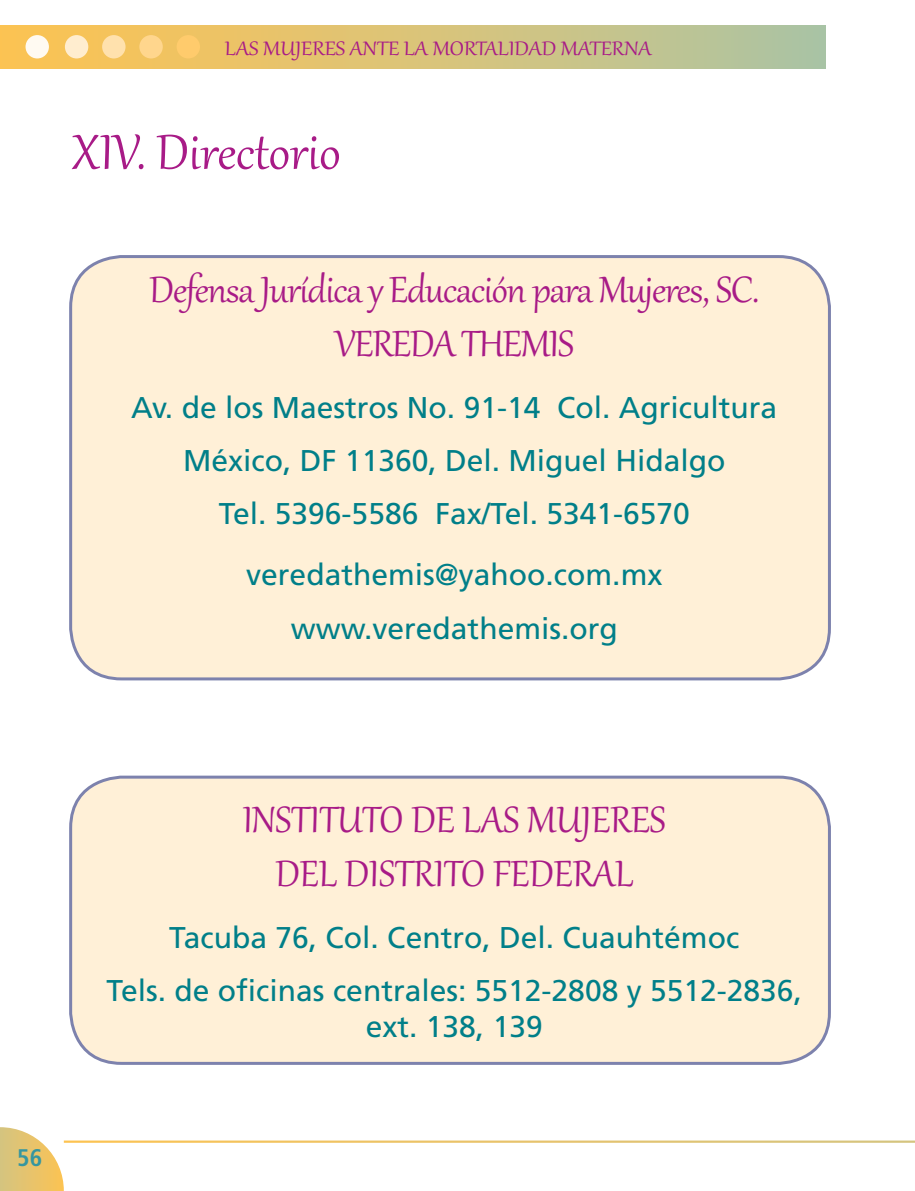
<style>
.page{position:relative;width:915px;height:1191px;background:#fff}
.page>*{position:absolute;margin:0;border:0;box-sizing:border-box;transform-origin:0 0}
.t1{font:60px "Gabriola";color:#a81b87}
.t2{font:45px/54px "Gabriola";letter-spacing:-.02em;color:#a81b87;text-align:center}
.t3{font:45px/54px "Gabriola";color:#a81b87;text-align:center}
.t4{font:30px/53.1px "Frutiger";color:#007f89;text-align:center}
.t5{font:24px "Gabriola";color:#a81b87;scale:1.11 1}
.t6{font:700 condensed 24px "Frutiger";color:#3596a0}
</style>
<div class="page">
<svg style="left:0;top:1127px;width:64px;height:64px"></svg>
<div style="left:0;top:26px;width:825px;height:42px;background:linear-gradient(to right,#ffc351,#aec4a3)"></div>
<div style="left:26px;top:35px;width:23px;height:23px;background:#fffaf2;border-radius:50%"></div>
<div style="left:65px;top:35px;width:23px;height:23px;background:#ffedcf;border-radius:50%"></div>
<div style="left:102px;top:35px;width:23px;height:23px;background:#ffe1ad;border-radius:50%"></div>
<div style="left:139px;top:35px;width:24px;height:23px;background:#ffd68d;border-radius:50%"></div>
<div style="left:176px;top:35px;width:24px;height:23px;background:#ffcb6c;border-radius:50%"></div>
<div style="left:71px;top:256px;width:758px;height:423px;background:#fff0d7;border-radius:51px"></div>
<div style="left:69px;top:255px;width:761px;height:425px;border:3px solid #7d82ad;border-radius:51px"></div>
<div style="left:71px;top:777px;width:758px;height:286px;background:#fff0d7;border-radius:51px"></div>
<div style="left:69px;top:775px;width:761px;height:289px;border:3px solid #7d82ad;border-radius:51px"></div>
<p class="t5" style="left:225px;top:32px;width:386px">LAS MUJERES ANTE LA MORTALIDAD MATERNA</p>
<h1 class="t1" style="left:71px;top:113px;width:270px">XIV. Directorio</h1>
<h2 class="t2" style="left:149px;top:260px;width:611px">Defensa Jurídica y Educación para Mujeres, SC.<br>VEREDA THEMIS</h2>
<p class="t4" style="left:131px;top:381px;width:647px">Av. de los Maestros No. 91-14 Col. Agricultura<br>México, DF 11360, Del. Miguel Hidalgo<br>Tel. 5396-5586 Fax/Tel. 5341-6570</p>
<p class="t4" style="left:246px;top:548px;width:417px;line-height:54px">veredathemis@yahoo.com.mx www.veredathemis.org</p>
<p class="t6" style="left:17px;top:1143px;width:26px">56</p>
<h2 class="t3" style="left:243px;top:790px;width:424px">INSTITUTO DE LAS MUJERES<br>DEL DISTRITO FEDERAL</h2>
<p class="t4" style="left:106px;top:911px;width:696px">Tacuba 76, Col. Centro, Del. Cuauhtémoc<br>Tels. de oficinas centrales: 5512-2808 y 5512-2836,</p>
<p class="t4" style="left:365px;top:1000px;width:178px">ext. 138, 139</p>
</div>
